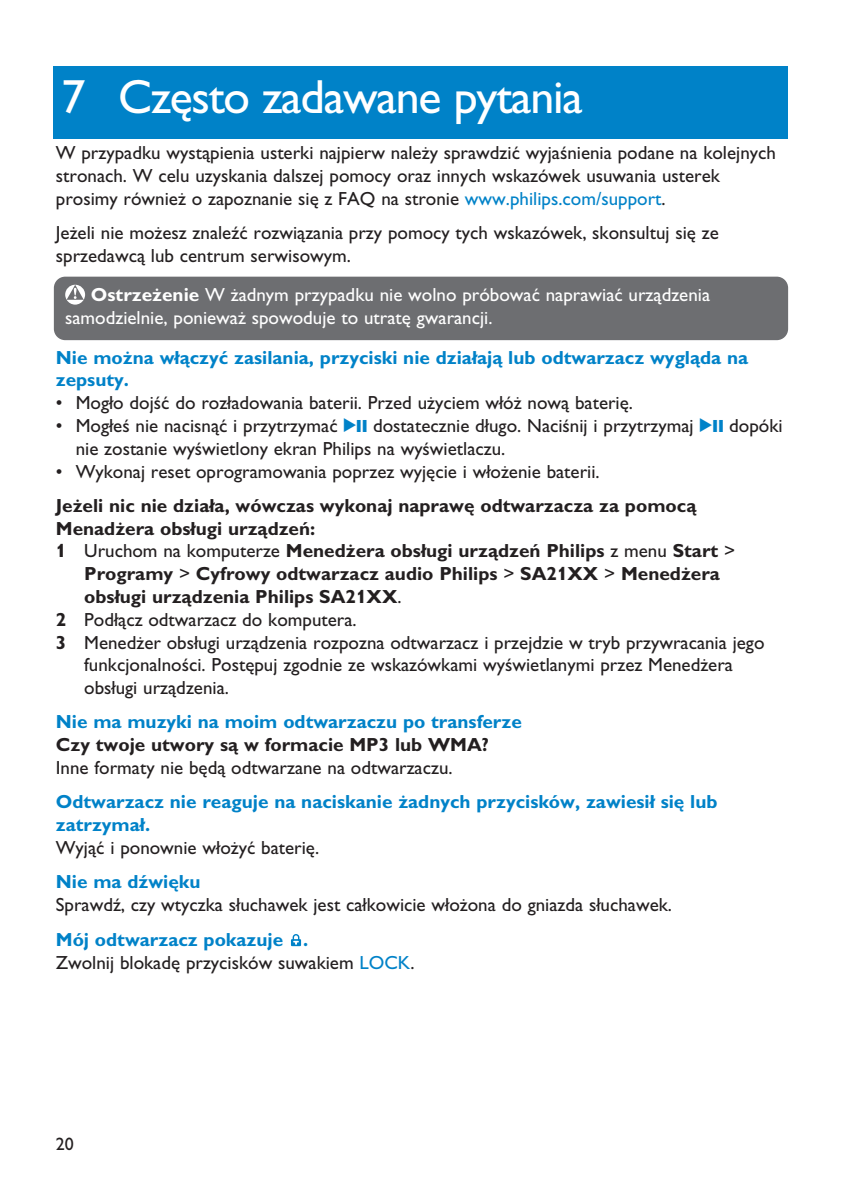
<style>
.page{position:relative;width:842px;height:1191px;background:#fff}
.page>*{position:absolute;margin:0;border:0;box-sizing:border-box;transform-origin:0 0}
.t1{font:48px "Gill Sans Alt CE";letter-spacing:-.025em;color:#fff}
.t2{font:19px/22.8px "Gill Sans Alt CE";color:#231f20}
.t3{font:700 19px "Gill Sans Alt CE";color:#231f20}
.t4{font:700 19px/22.8px "Gill Sans Alt CE";color:#0082c8}
.t5{font:19px/22.8px "Gill Sans Alt CE";color:#fff}
.t6{font:18px "Gill Sans Alt CE";color:#231f20}
.s1{font-family:"Gill Alt One";color:#0082c8}
.s2{font-weight:700}
.s3{font-family:"Audio Four 4";color:#0082c8}
.s4{font-weight:400}
.s5{font-weight:700;color:#0082c8}
</style>
<div class="page">
<svg style="left:291px;top:934px;width:10px;height:12px"></svg>
<div style="left:54px;top:66px;width:734px;height:72px;background:#0082c8"></div>
<div style="left:54px;top:277px;width:734px;height:63px;background:#6d6e71;border-radius:11px"></div>
<svg style="left:65px;top:285px;width:20px;height:20px"></svg>
<h1 class="t1" style="left:62px;top:80px;width:523px">7 Często zadawane pytania</h1>
<p class="t2" style="left:56px;top:144px;width:722px">W przypadku wystąpienia usterki najpierw należy sprawdzić wyjaśnienia podane na kolejnych stronach. W celu uzyskania dalszej pomocy oraz innych wskazówek usuwania usterek prosimy również o zapoznanie się z FAQ na stronie <span class="s1">www.philips.com/support</span>.</p>
<p class="t2" style="left:56px;top:223px;width:664px">Jeżeli nie możesz znaleźć rozwiązania przy pomocy tych wskazówek, skonsultuj się ze sprzedawcą lub centrum serwisowym.</p>
<p class="t5" style="left:65px;top:285px;width:646px;text-indent:26px"><span class="s2">Ostrzeżenie</span> W żadnym przypadku nie wolno próbować naprawiać urządzenia samodzielnie, ponieważ spowoduje to utratę gwarancji.</p>
<p class="t4" style="left:56px;top:348px;width:694px">Nie można włączyć zasilania, przyciski nie działają lub odtwarzacz wygląda na zepsuty.</p>
<p class="t2" style="left:56px;top:393px;width:579px">• Mogło dojść do rozładowania baterii. Przed użyciem włóż nową baterię.</p>
<p class="t2" style="left:76px;top:416px;width:708px;text-indent:-20px">• Mogłeś nie nacisnąć i przytrzymać <span class="s3">2;</span> dostatecznie długo. Naciśnij i przytrzymaj <span class="s3">2;</span> dopóki nie zostanie wyświetlony ekran Philips na wyświetlaczu.</p>
<p class="t2" style="left:56px;top:462px;width:545px">• Wykonaj reset oprogramowania poprzez wyjęcie i włożenie baterii.</p>
<p class="t3" style="left:56px;top:499px;width:642px">Jeżeli nic nie działa, wówczas wykonaj naprawę odtwarzacza za pomocą</p>
<p class="t3" style="left:56px;top:521px;width:261px">Menadżera obsługi urządzeń:</p>
<p class="t3" style="left:56px;top:544px;width:681px">1 <span class="s4">Uruchom na komputerze</span> Menedżera obsługi urządzeń Philips <span class="s4">z menu</span> Start <span class="s4">&gt;</span></p>
<p class="t3" style="left:84px;top:567px;width:637px">Programy <span class="s4">&gt;</span> Cyfrowy odtwarzacz audio Philips <span class="s4">&gt;</span> SA21XX <span class="s4">&gt;</span> Menedżera</p>
<p class="t3" style="left:84px;top:590px;width:319px">obsługi urządzenia Philips SA21XX<span class="s4">.</span></p>
<p class="t2" style="left:56px;top:610px;width:302px"><span class="s2">2</span> Podłącz odtwarzacz do komputera.</p>
<p class="t2" style="left:56px;top:633px;width:710px"><span class="s2">3</span> Menedżer obsługi urządzenia rozpozna odtwarzacz i przejdzie w tryb przywracania jego</p>
<p class="t2" style="left:84px;top:656px;width:650px">funkcjonalności. Postępuj zgodnie ze wskazówkami wyświetlanymi przez Menedżera</p>
<p class="t2" style="left:84px;top:678px;width:146px">obsługi urządzenia.</p>
<p class="t4" style="left:56px;top:712px;width:467px">Nie ma muzyki na moim odtwarzaczu po transferze</p>
<p class="t3" style="left:56px;top:738px;width:435px">Czy twoje utwory są w formacie MP3 lub WMA?</p>
<p class="t2" style="left:56px;top:758px;width:398px">Inne formaty nie będą odtwarzane na odtwarzaczu.</p>
<p class="t4" style="left:56px;top:792px;width:663px">Odtwarzacz nie reaguje na naciskanie żadnych przycisków, zawiesił się lub zatrzymał.</p>
<p class="t2" style="left:56px;top:838px;width:265px">Wyjąć i ponownie włożyć baterię.</p>
<p class="t4" style="left:56px;top:872px;width:146px">Nie ma dźwięku</p>
<p class="t2" style="left:56px;top:895px;width:618px">Sprawdź, czy wtyczka słuchawek jest całkowicie włożona do gniazda słuchawek.</p>
<p class="t2" style="left:56px;top:930px;width:360px"><span class="s5">Mój odtwarzacz pokazuje .<br></span>Zwolnij blokadę przycisków suwakiem <span class="s1">LOCK</span>.</p>
<p class="t6" style="left:56px;top:1137px;width:19px">20</p>
</div>
